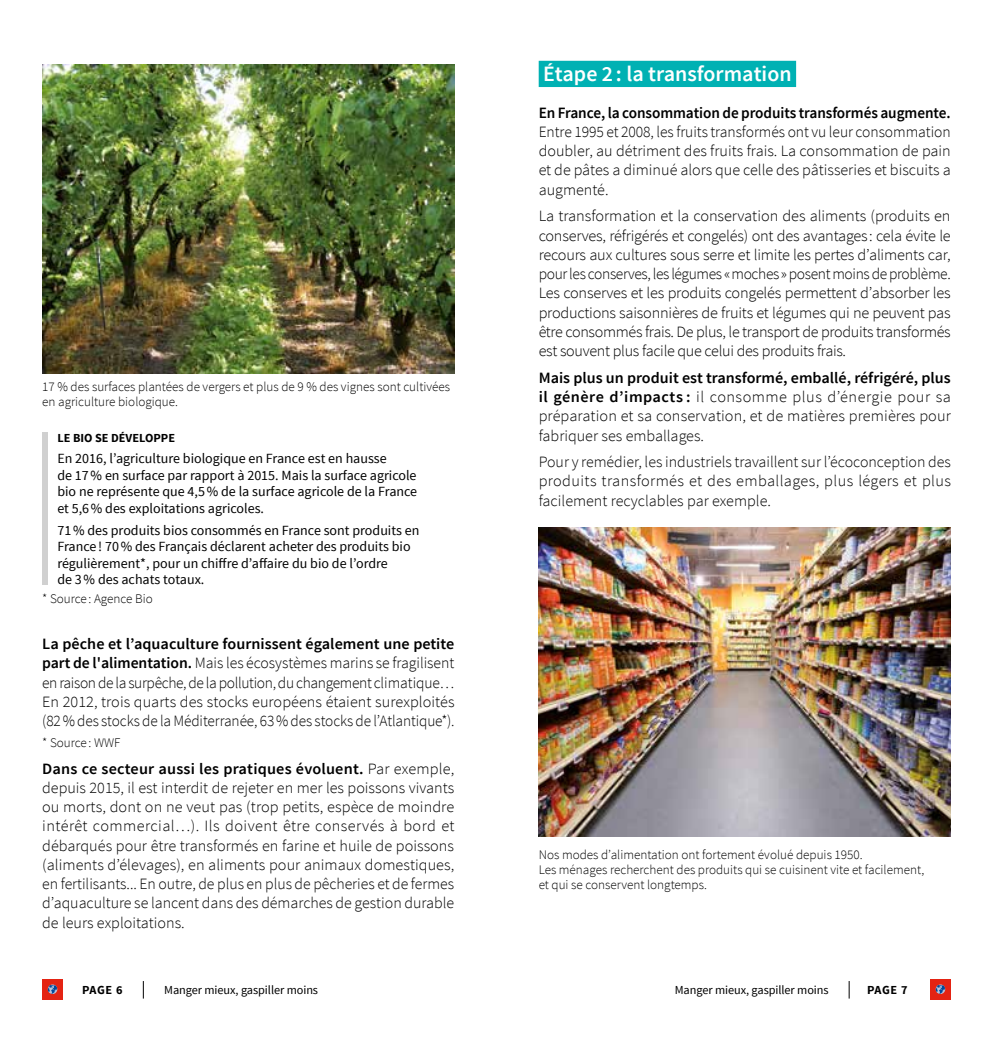
<style>
.page{position:relative;width:993px;height:1042px;background:#fff}
.page>*{position:absolute;margin:0;border:0;box-sizing:border-box;transform-origin:0 0}
.t1{font:600 21.88px "Source Sans Pro";color:#fff}
.t2{font:300 15.75px/19.2px "Source Sans Pro";color:#000;text-align:justify}
.t3{font:600 15.75px "Source Sans Pro";letter-spacing:-.005em;color:#000}
.t4{font:14px/16.6px "Source Sans Pro";color:#000}
.t5{font:300 13.12px/14.9px "Source Sans Pro";color:#000}
.t6{font:12.25px "Source Sans Pro";letter-spacing:-.005em;color:#000}
.t7{font:700 12.25px "Source Sans Pro";color:#000}
.s1{font-weight:600}
</style>
<div class="page">
<svg style="left:143px;top:981px;width:1px;height:17px"></svg>
<div style="left:42px;top:979px;width:21px;height:21px;background:#e42313"></div>
<svg style="left:48px;top:984px;width:9px;height:10px"></svg>
<svg style="left:848px;top:981px;width:1px;height:17px"></svg>
<div style="left:929px;top:979px;width:21px;height:21px;background:#e42313"></div>
<svg style="left:935px;top:984px;width:9px;height:10px"></svg>
<img style="left:42px;top:64px;width:412px;height:309px">
<div style="left:42px;top:432px;width:5px;height:152px;background:#d0d0d0"></div>
<div style="left:538px;top:61px;width:257px;height:26px;background:#00b1b3"></div>
<img style="left:538px;top:527px;width:412px;height:310px">
<p class="t5" style="left:42px;top:379px;width:409px">17 % des surfaces plantées de vergers et plus de 9 % des vignes sont cultivées en agriculture biologique.</p>
<p class="t7" style="left:57px;top:429px;width:119px">LE BIO SE DÉVELOPPE</p>
<p class="t4" style="left:57px;top:450px;width:361px">En 2016, l’agriculture biologique en France est en hausse<br>de 17% en surface par rapport à 2015. Mais la surface agricole bio ne représente que 4,5% de la surface agricole de la France et 5,6% des exploitations agricoles.</p>
<p class="t4" style="left:57px;top:522px;width:363px">71% des produits bios consommés en France sont produits en France ! 70% des Français déclarent acheter des produits bio régulièrement*, pour un chiffre d’affaire du bio de l’ordre<br>de 3% des achats totaux.</p>
<p class="t5" style="left:42px;top:591px;width:112px">* Source : Agence Bio</p>
<p class="t2" style="left:42px;top:634px;width:414px"><span class="s1">La pêche et l’aquaculture fournissent également une petite part de l'alimentation.</span> Mais les écosystèmes marins se fragilisent en raison de la surpêche, de la pollution, du changement climatique… En 2012, trois quarts des stocks européens étaient surexploités (82% des stocks de la Méditerranée, 63% des stocks de l’Atlantique*).</p>
<p class="t5" style="left:42px;top:735px;width:80px">* Source : WWF</p>
<p class="t2" style="left:42px;top:759px;width:413px"><span class="s1">Dans ce secteur aussi les pratiques évoluent.</span> Par exemple, depuis 2015, il est interdit de rejeter en mer les poissons vivants ou morts, dont on ne veut pas (trop petits, espèce de moindre intérêt commercial…). Ils doivent être conservés à bord et débarqués pour être transformés en farine et huile de poissons (aliments d’élevages), en aliments pour animaux domestiques, en fertilisants... En outre, de plus en plus de pêcheries et de fermes d’aquaculture se lancent dans des démarches de gestion durable de leurs exploitations.</p>
<h1 class="t1" style="left:543px;top:60px;width:250px">Étape 2: la transformation</h1>
<p class="t3" style="left:538px;top:102px;width:413px">En France, la consommation de produits transformés augmente.</p>
<p class="t2" style="left:538px;top:122px;width:413px">Entre 1995 et 2008, les fruits transformés ont vu leur consommation doubler, au détriment des fruits frais. La consommation de pain et de pâtes a diminué alors que celle des pâtisseries et biscuits a augmenté.</p>
<p class="t2" style="left:538px;top:206px;width:413px">La transformation et la conservation des aliments (produits en conserves, réfrigérés et congelés) ont des avantages: cela évite le recours aux cultures sous serre et limite les pertes d’aliments car, pour les conserves, les légumes «moches» posent moins de problème.<br>Les conserves et les produits congelés permettent d’absorber les productions saisonnières de fruits et légumes qui ne peuvent pas être consommés frais. De plus, le transport de produits transformés est souvent plus facile que celui des produits frais.</p>
<p class="t2" style="left:538px;top:368px;width:413px"><span class="s1">Mais plus un produit est transformé, emballé, réfrigéré, plus il génère d’impacts :</span> il consomme plus d’énergie pour sa préparation et sa conservation, et de matières premières pour fabriquer ses emballages.</p>
<p class="t2" style="left:538px;top:452px;width:413px">Pour y remédier, les industriels travaillent sur l’écoconception des produits transformés et des emballages, plus légers et plus facilement recyclables par exemple.</p>
<p class="t5" style="left:538px;top:847px;width:387px">Nos modes d’alimentation ont fortement évolué depuis 1950.<br>Les ménages recherchent des produits qui se cuisinent vite et facilement, et qui se conservent longtemps.</p>
<p class="t7" style="left:82px;top:981px;width:42px">PAGE 6</p>
<p class="t6" style="left:164px;top:982px;width:155px">Manger mieux, gaspiller moins</p>
<p class="t6" style="left:674px;top:982px;width:155px">Manger mieux, gaspiller moins</p>
<p class="t7" style="left:866px;top:981px;width:42px">PAGE 7</p>
</div>
